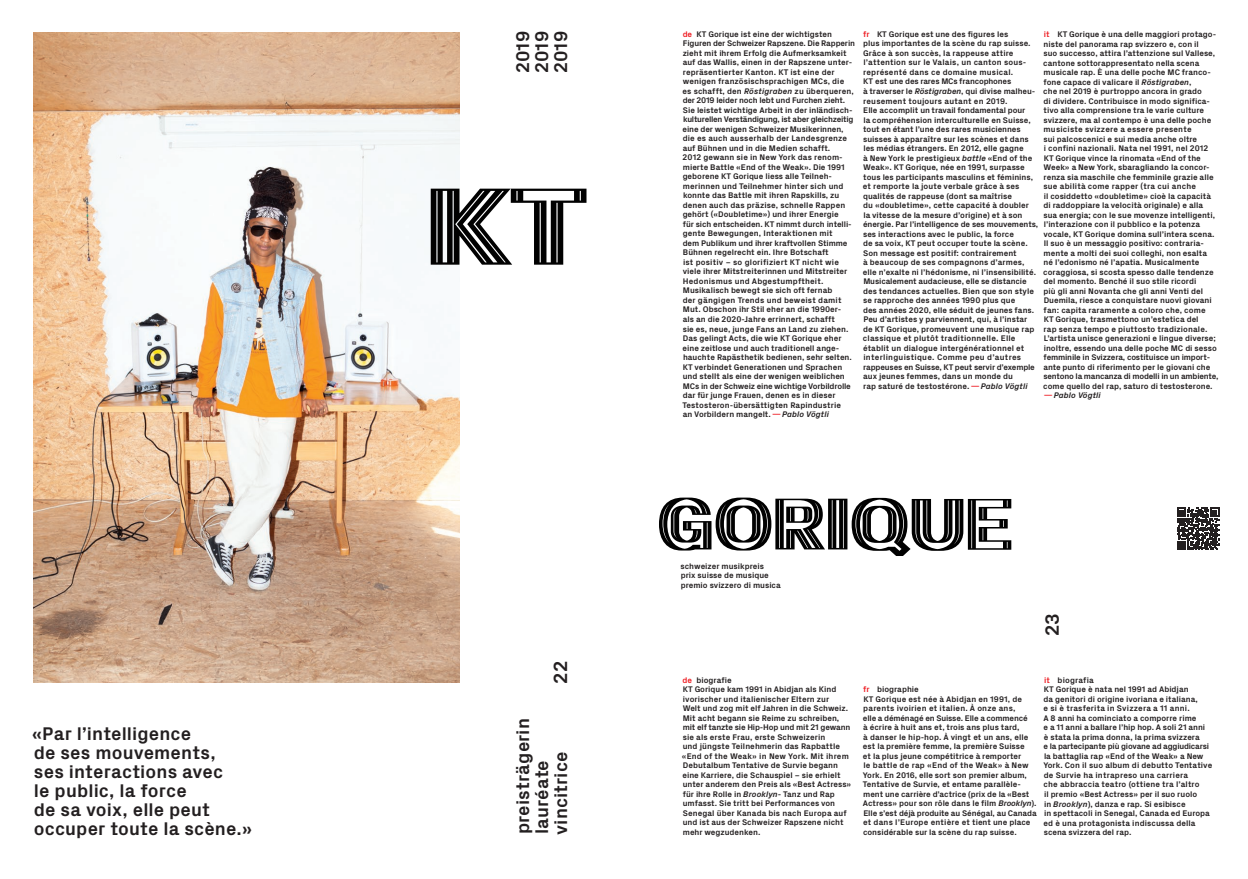
<style>
.page{position:relative;width:1248px;height:879px;background:#fff}
.page>*{position:absolute;margin:0;border:0;box-sizing:border-box;transform-origin:0 0}
.t1{font:700 19.3px "Px Grotesk";color:#231f20}
.t2{font:700 18.6px/19px "Px Grotesk";letter-spacing:.005em;color:#231f20}
.t3{font:700 8.2px/9.5px "Px Grotesk";color:#231f20}
.s1{color:#ee1d23}
.s2{font-style:italic}
</style>
<div class="page">
<img style="left:33px;top:33px;width:426px;height:650px">
<svg style="left:1177px;top:508px;width:41px;height:42px"></svg>
<svg style="left:430px;top:189px;width:156px;height:76px"></svg>
<svg style="left:659px;top:497px;width:352px;height:59px"></svg>
<h2 class="t2" style="left:32px;top:723px;width:222px">«Par l’intelligence<br>de ses mouvements,<br>ses interactions avec<br>le public, la force<br>de sa voix, elle peut occuper toute la scène.»</h2>
<h2 class="t2" style="left:531px;top:73px;width:44px;rotate:-90deg">2019</h2>
<h2 class="t2" style="left:512px;top:73px;width:44px;rotate:-90deg">2019</h2>
<h2 class="t2" style="left:550px;top:73px;width:44px;rotate:-90deg">2019</h2>
<h1 class="t1" style="left:546px;top:684px;width:24px;rotate:-90deg">22</h1>
<h2 class="t2" style="left:512px;top:834px;width:118px;rotate:-90deg">preisträgerin</h2>
<h2 class="t2" style="left:550px;top:835px;width:85px;rotate:-90deg">vincitrice</h2>
<h2 class="t2" style="left:531px;top:834px;width:75px;rotate:-90deg">lauréate</h2>
<p class="t3" style="left:682px;top:29px;width:174px"><span class="s1">de</span> KT Gorique ist eine der wichtigsten Figuren der Schweizer Rapszene. Die Rapperin zieht mit ihrem Erfolg die Aufmerksamkeit auf das Wallis, einen in der Rapszene unter&shy;repräsentierter Kanton. KT ist eine der wenigen französischsprachigen MCs, die<br>es schafft, den <span class="s2">Röstigraben</span> zu überqueren, der 2019 leider noch lebt und Furchen zieht.<br>Sie leistet wichtige Arbeit in der inländisch-- kulturellen Verständigung, ist aber gleichzeitig eine der wenigen Schweizer Musikerinnen, die es auch ausserhalb der Landesgrenze auf Bühnen und in die Medien schafft.<br>2012 gewann sie in New York das renom&shy;mierte Battle «End of the Weak». Die 1991 geborene KT Gorique liess alle Teilneh&shy;merinnen und Teilnehmer hinter sich und konnte das Battle mit ihren Rapskills, zu denen auch das präzise, schnelle Rappen gehört («Doubletime») und ihrer Energie<br>für sich entscheiden. KT nimmt durch intelli&shy;gente Bewegungen, Interaktionen mit<br>dem Publikum und ihrer kraftvollen Stimme Bühnen regelrecht ein. Ihre Botschaft<br>ist positiv – so glorifiziert KT nicht wie viele ihrer Mitstreiterinnen und Mitstreiter Hedonismus und Abgestumpftheit.<br>Musikalisch bewegt sie sich oft fernab<br>der gängigen Trends und beweist damit Mut. Obschon ihr Stil eher an die 1990er-<br>als an die 2020-Jahre errinnert, schafft<br>sie es, neue, junge Fans an Land zu ziehen.<br>Das gelingt Acts, die wie KT Gorique eher eine zeitlose und auch traditionell ange&shy;hauchte Rapästhetik bedienen, sehr selten.<br>KT verbindet Generationen und Sprachen und stellt als eine der wenigen weiblichen MCs in der Schweiz eine wichtige Vorbildrolle dar für junge Frauen, denen es in dieser Testosteron-übersättigten Rapindustrie<br>an Vorbildern mangelt. <span class="s1">—</span><span class="s2">Pablo Vögtli</span></p>
<p class="t3" style="left:862px;top:29px;width:177px"><span class="s1">fr</span> KT Gorique est une des figures les<br>plus importantes de la scène du rap suisse.<br>Grâce à son succès, la rappeuse attire l’attention sur le Valais, un canton sous-- représenté dans ce domaine musical.<br>KT est une des rares MCs francophones<br>à traverser le <span class="s2">Röstigraben</span>, qui divise malheu&shy;reusement toujours autant en 2019.<br>Elle accomplit un travail fondamental pour<br>la compréhension interculturelle en Suisse, tout en étant l’une des rares musiciennes suisses à apparaître sur les scènes et dans les médias étrangers. En 2012, elle gagne<br>à New York le prestigieux <span class="s2">battle</span> «End of the Weak». KT Gorique, née en 1991, surpasse tous les participants masculins et féminins, et remporte la joute verbale grâce à ses qualités de rappeuse (dont sa maîtrise<br>du «doubletime», cette capacité à doubler<br>la vitesse de la mesure d’origine) et à son énergie. Par l’intelligence de ses mouvements, ses interactions avec le public, la force<br>de sa voix, KT peut occuper toute la scène.<br>Son message est positif: contrairement<br>à beaucoup de ses compagnons d’armes, elle n’exalte ni l’hédonisme, ni l’insensibilité.<br>Musicalement audacieuse, elle se distancie des tendances actuelles. Bien que son style se rapproche des années 1990 plus que<br>des années 2020, elle séduit de jeunes fans.<br>Peu d’artistes y parviennent, qui, à l’instar de KT Gorique, promeuvent une musique rap classique et plutôt traditionnelle. Elle établit un dialogue intergénérationnel et interlinguistique. Comme peu d’autres rappeuses en Suisse, KT peut servir d’exemple aux jeunes femmes, dans un monde du<br>rap saturé de testostérone. <span class="s1">—</span><span class="s2">Pablo Vögtli</span></p>
<p class="t3" style="left:1043px;top:29px;width:177px"><span class="s1">it</span> KT Gorique è una delle maggiori protago&shy;niste del panorama rap svizzero e, con il<br>suo successo, attira l’attenzione sul Vallese, cantone sottorappresentato nella scena musicale rap. È una delle poche MC franco&shy;fone capace di valicare il <span class="s2">Röstigraben</span>,<br>che nel 2019 è purtroppo ancora in grado<br>di dividere. Contribuisce in modo significa&shy;tivo alla comprensione tra le varie culture svizzere, ma al contempo è una delle poche musiciste svizzere a essere presente<br>sui palcoscenici e sui media anche oltre<br>i confini nazionali. Nata nel 1991, nel 2012<br>KT Gorique vince la rinomata «End of the Week» a New York, sbaragliando la concor&shy;renza sia maschile che femminile grazie alle sue abilità come rapper (tra cui anche<br>il cosiddetto «doubletime» cioè la capacità di raddoppiare la velocità originale) e alla sua energia; con le sue movenze intelligenti, l’interazione con il pubblico e la potenza vocale, KT Gorique domina sull’intera scena.<br>Il suo è un messaggio positivo: contraria&shy;mente a molti dei suoi colleghi, non esalta<br>né l’edonismo né l’apatia. Musicalmente coraggiosa, si scosta spesso dalle tendenze del momento. Benché il suo stile ricordi<br>più gli anni Novanta che gli anni Venti del Duemila, riesce a conquistare nuovi giovani fan: capita raramente a coloro che, come<br>KT Gorique, trasmettono un’estetica del<br>rap senza tempo e piuttosto tradizionale.<br>L’artista unisce generazioni e lingue diverse; inoltre, essendo una delle poche MC di sesso femminile in Svizzera, costituisce un import&shy;ante punto di riferimento per le giovani che sentono la mancanza di modelli in un ambiente, come quello del rap, saturo di testosterone. <span class="s1">—</span><span class="s2">Pablo Vögtli</span></p>
<p class="t3" style="left:680px;top:561px;width:102px">schweizer musikpreis prix suisse de musique premio svizzero di musica</p>
<h1 class="t1" style="left:1038px;top:636px;width:24px;rotate:-90deg">23</h1>
<p class="t3" style="left:681px;top:675px;width:171px"><span class="s1">de</span> biografie<br>KT Gorique kam 1991 in Abidjan als Kind ivorischer und italienischer Eltern zur<br>Welt und zog mit elf Jahren in die Schweiz.<br>Mit acht begann sie Reime zu schreiben, mit elf tanzte sie Hip-Hop und mit 21 gewann sie als erste Frau, erste Schweizerin<br>und jüngste Teilnehmerin das Rapbattle «End of the Weak» in New York. Mit ihrem Debutalbum Tentative de Survie begann eine Karriere, die Schauspiel – sie erhielt unter anderem den Preis als «Best Actress» für ihre Rolle in <span class="s2">Brooklyn</span>- Tanz und Rap umfasst. Sie tritt bei Performances von Senegal über Kanada bis nach Europa auf und ist aus der Schweizer Rapszene nicht mehr wegzudenken.</p>
<p class="t3" style="left:862px;top:684px;width:175px"><span class="s1">fr</span> biographie<br>KT Gorique est née à Abidjan en 1991, de parents ivoirien et italien. À onze ans,<br>elle a déménagé en Suisse. Elle a commencé<br>à écrire à huit ans et, trois ans plus tard,<br>à danser le hip-hop. À vingt et un ans, elle est la première femme, la première Suisse<br>et la plus jeune compétitrice à remporter<br>le battle de rap «End of the Weak» à New York. En 2016, elle sort son premier album, Tentative de Survie, et entame parallèle&shy;ment une carrière d’actrice (prix de la «Best Actress» pour son rôle dans le film <span class="s2">Brooklyn</span>).<br>Elle s’est déjà produite au Sénégal, au Canada et dans l’Europe entière et tient une place considérable sur la scène du rap suisse.</p>
<p class="t3" style="left:1043px;top:675px;width:170px"><span class="s1">it</span> biografia<br>KT Gorique è nata nel 1991 ad Abidjan<br>da genitori di origine ivoriana e italiana,<br>e si è trasferita in Svizzera a 11 anni.<br>A 8 anni ha cominciato a comporre rime<br>e a 11 anni a ballare l’hip hop. A soli 21 anni<br>è stata la prima donna, la prima svizzera<br>e la partecipante più giovane ad aggiudicarsi la battaglia rap «End of the Weak» a New York. Con il suo album di debutto Tentative de Survie ha intrapreso una carriera<br>che abbraccia teatro (ottiene tra l’altro<br>il premio «Best Actress» per il suo ruolo<br>in <span class="s2">Brooklyn</span>), danza e rap. Si esibisce<br>in spettacoli in Senegal, Canada ed Europa ed è una protagonista indiscussa della scena svizzera del rap.</p>
</div>
